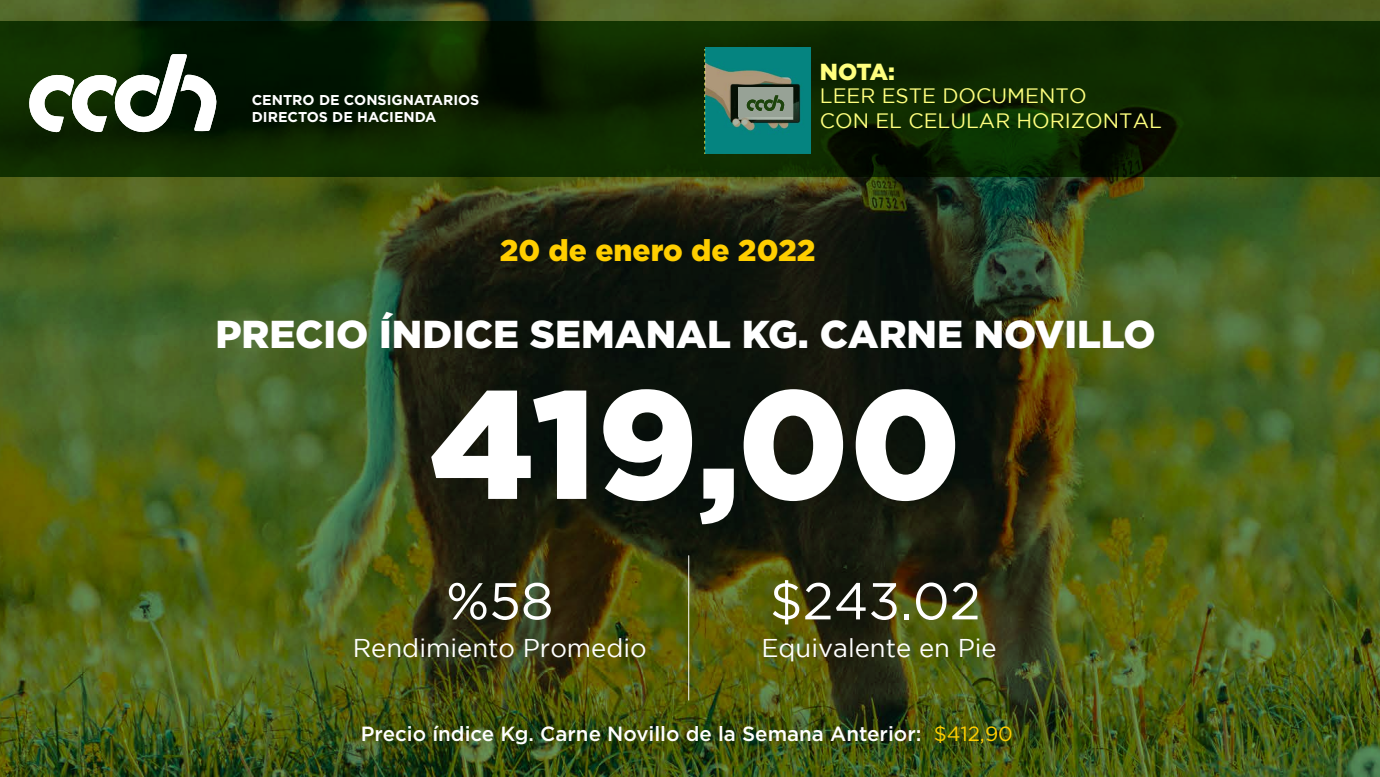
<style>
.page{position:relative;width:1380px;height:777px;background:#fff}
.page>*{position:absolute;margin:0;border:0;box-sizing:border-box;transform-origin:0 0}
.t1{font:900 153.5px "Gotham";color:#fff}
.t2{font:51.69px "Gotham";color:#fff}
.t3{font:900 38.88px "Gotham";color:#fff}
.t4{font:900 30px "Gotham";color:#ffce00}
.t5{font:25.62px "Gotham";color:#fff}
.t6{font:900 23.12px "Gotham";color:#ffff7e}
.t7{font:20.75px/24.9px "Gotham";color:#ffff7e}
.t8{font:500 20.5px "Gotham";color:#fff}
.t9{font:700 14.25px/17.1px "Gotham";color:#fff}
.s1{font-weight:400;color:#ffce00}
</style>
<div class="page">
<img style="left:0;top:0;width:1380px;height:776px">
<svg style="left:0;top:21px;width:1380px;height:156px;background:#0c2600"></svg>
<svg style="left:27px;top:54px;width:191px;height:79px"></svg>
<img style="left:705px;top:48px;width:106px;height:105px">
<div style="left:738px;top:88px;width:55px;height:29px;background:#97a296"></div>
<svg style="left:746px;top:95px;width:38px;height:16px"></svg>
<hr style="left:688px;top:555px;width:1px;height:145px;background:#fff">
<p class="t9" style="left:252px;top:91px;width:229px">CENTRO DE CONSIGNATARIOS<br>DIRECTOS DE HACIENDA</p>
<p class="t6" style="left:820px;top:58px;width:77px">NOTA:</p>
<p class="t7" style="left:820px;top:83px;width:344px">LEER ESTE DOCUMENTO<br>CON EL CELULAR HORIZONTAL</p>
<h3 class="t4" style="left:500px;top:232px;width:318px">20 de enero de 2022</h3>
<h3 class="t3" style="left:215px;top:311px;width:942px">PRECIO ÍNDICE SEMANAL KG. CARNE NOVILLO</h3>
<h1 class="t1" style="left:429px;top:355px;width:534px">419,00</h1>
<h2 class="t2" style="left:446px;top:572px;width:109px">%58</h2>
<p class="t5" style="left:353px;top:633px;width:296px">Rendimiento Promedio</p>
<h2 class="t2" style="left:770px;top:572px;width:212px">$243.02</h2>
<p class="t5" style="left:761px;top:633px;width:237px">Equivalente en Pie</p>
<p class="t8" style="left:361px;top:719px;width:654px">Precio índice Kg. Carne Novillo de la Semana Anterior: <span class="s1">$412,90</span></p>
</div>
